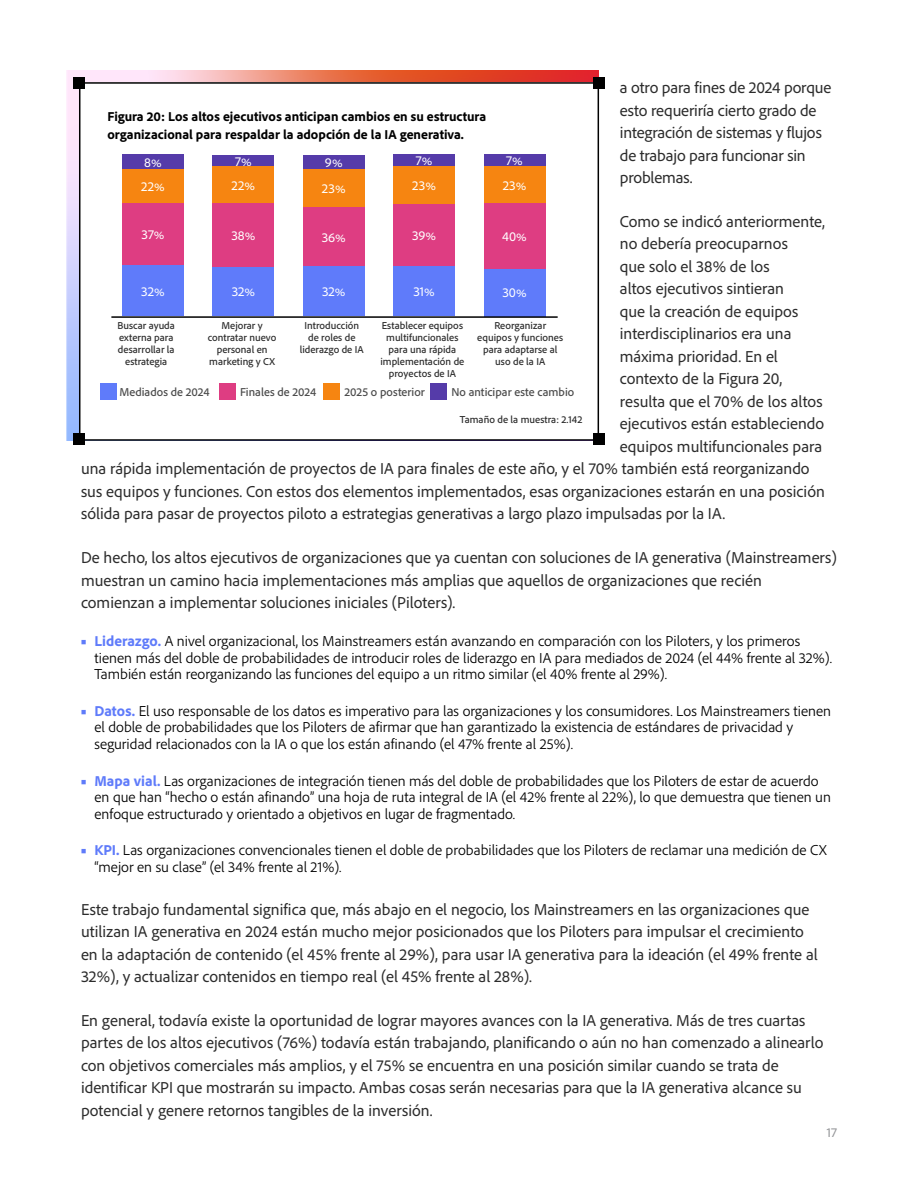
<style>
.page{position:relative;width:918px;height:1188px;background:#fff}
.page>*{position:absolute;margin:0;border:0;box-sizing:border-box;transform-origin:0 0}
.t1{font:16.5px/22.5px "Adobe Clean";color:#2c2c2c}
.t2{font:300 15px/16.5px "Adobe Clean";color:#000}
.t3{font:800 13.5px/18px "Adobe Clean";color:#000}
.t4{font:13.5px/24.2px "Adobe Clean";letter-spacing:.015em;color:#fff}
.t5{font:13.5px "Adobe Clean";color:#949598}
.t6{font:500 12px "Adobe Clean";color:#4c4c4c}
.t7{font:500 10.5px/12px "Adobe Clean";color:#2c2c2c;text-align:center}
.s1{color:#5f7bfa}
.s2{font-weight:800;color:#5f7bfa}
</style>
<div class="page">
<img style="left:66px;top:70px;width:532px;height:371px">
<div style="left:80px;top:83px;width:518px;height:357px;background:#fff"></div>
<div style="left:79px;top:82px;width:520px;height:359px;border:2px solid #000"></div>
<div style="left:122px;top:155px;width:62px;height:14px;background:#553ba9"></div>
<div style="left:122px;top:169px;width:62px;height:34px;background:#f68511"></div>
<div style="left:122px;top:203px;width:62px;height:62px;background:#de3d82"></div>
<div style="left:122px;top:265px;width:62px;height:51px;background:#5f7bfa"></div>
<div style="left:213px;top:155px;width:61px;height:11px;background:#553ba9"></div>
<div style="left:213px;top:166px;width:61px;height:37px;background:#f68511"></div>
<div style="left:213px;top:265px;width:61px;height:51px;background:#5f7bfa"></div>
<div style="left:213px;top:203px;width:61px;height:63px;background:#de3d82"></div>
<div style="left:303px;top:155px;width:62px;height:14px;background:#553ba9"></div>
<div style="left:303px;top:169px;width:62px;height:38px;background:#f68511"></div>
<div style="left:303px;top:265px;width:62px;height:51px;background:#5f7bfa"></div>
<div style="left:303px;top:207px;width:62px;height:59px;background:#de3d82"></div>
<div style="left:393px;top:155px;width:62px;height:11px;background:#553ba9"></div>
<div style="left:393px;top:166px;width:62px;height:38px;background:#f68511"></div>
<div style="left:393px;top:265px;width:62px;height:51px;background:#5f7bfa"></div>
<div style="left:393px;top:204px;width:62px;height:62px;background:#de3d82"></div>
<div style="left:484px;top:155px;width:61px;height:11px;background:#553ba9"></div>
<div style="left:484px;top:166px;width:61px;height:37px;background:#f68511"></div>
<div style="left:484px;top:269px;width:61px;height:47px;background:#5f7bfa"></div>
<div style="left:484px;top:203px;width:61px;height:66px;background:#de3d82"></div>
<hr style="left:111px;top:316px;width:447px;height:2px;background:#000">
<div style="left:100px;top:383px;width:17px;height:17px;background:#5f7bfa"></div>
<div style="left:219px;top:383px;width:17px;height:17px;background:#de3d82"></div>
<div style="left:324px;top:383px;width:16px;height:17px;background:#f68511"></div>
<div style="left:431px;top:383px;width:16px;height:17px;background:#553ba9"></div>
<div style="left:73px;top:77px;width:12px;height:12px;background:#000"></div>
<div style="left:593px;top:77px;width:12px;height:12px;background:#000"></div>
<div style="left:73px;top:433px;width:12px;height:12px;background:#000"></div>
<div style="left:593px;top:433px;width:12px;height:12px;background:#000"></div>
<p class="t1" style="left:620px;top:76px;width:213px">a otro para fines de 2024 porque esto requeriría cierto grado de integración de sistemas y flujos de trabajo para funcionar sin problemas.</p>
<p class="t1" style="left:620px;top:210px;width:207px">Como se indicó anteriormente,</p>
<p class="t1" style="left:620px;top:232px;width:170px">no debería preocuparnos</p>
<p class="t1" style="left:620px;top:255px;width:151px">que solo el 38% de los</p>
<p class="t1" style="left:620px;top:277px;width:166px">altos ejecutivos sintieran</p>
<p class="t1" style="left:620px;top:300px;width:180px">que la creación de equipos</p>
<p class="t1" style="left:620px;top:322px;width:173px">interdisciplinarios era una</p>
<p class="t1" style="left:620px;top:345px;width:160px">máxima prioridad. En el</p>
<p class="t1" style="left:620px;top:367px;width:164px">contexto de la Figura 20,</p>
<p class="t1" style="left:620px;top:390px;width:204px">resulta que el 70% de los altos</p>
<p class="t1" style="left:620px;top:412px;width:206px">ejecutivos están estableciendo</p>
<p class="t1" style="left:620px;top:435px;width:204px">equipos multifuncionales para</p>
<p class="t1" style="left:81px;top:457px;width:730px">una rápida implementación de proyectos de IA para finales de este año, y el 70% también está reorganizando</p>
<p class="t1" style="left:81px;top:480px;width:745px">sus equipos y funciones. Con estos dos elementos implementados, esas organizaciones estarán en una posición</p>
<p class="t1" style="left:81px;top:502px;width:646px">sólida para pasar de proyectos piloto a estrategias generativas a largo plazo impulsadas por la IA.</p>
<p class="t1" style="left:81px;top:546px;width:757px">De hecho, los altos ejecutivos de organizaciones que ya cuentan con soluciones de IA generativa (Mainstreamers) muestran un camino hacia implementaciones más amplias que aquellos de organizaciones que recién comienzan a implementar soluciones iniciales (Piloters).</p>
<p class="t2" style="left:94px;top:632px;width:739px;text-indent:-14px"><span class="s1">■</span> <span class="s2">Liderazgo.</span> A nivel organizacional, los Mainstreamers están avanzando en comparación con los Piloters, y los primeros tienen más del doble de probabilidades de introducir roles de liderazgo en IA para mediados de 2024 (el 44% frente al 32%).<br>También están reorganizando las funciones del equipo a un ritmo similar (el 40% frente al 29%).</p>
<p class="t2" style="left:94px;top:702px;width:738px;text-indent:-14px"><span class="s1">■</span> <span class="s2">Datos.</span> El uso responsable de los datos es imperativo para las organizaciones y los consumidores. Los Mainstreamers tienen el doble de probabilidades que los Piloters de afirmar que han garantizado la existencia de estándares de privacidad y seguridad relacionados con la IA o que los están afinando (el 47% frente al 25%).</p>
<p class="t2" style="left:94px;top:772px;width:738px;text-indent:-14px"><span class="s1">■</span> <span class="s2">Mapa vial.</span> Las organizaciones de integración tienen más del doble de probabilidades que los Piloters de estar de acuerdo en que han “hecho o están afinando” una hoja de ruta integral de IA (el 42% frente al 22%), lo que demuestra que tienen un enfoque estructurado y orientado a objetivos en lugar de fragmentado.</p>
<p class="t2" style="left:94px;top:842px;width:734px;text-indent:-14px"><span class="s1">■</span> <span class="s2">KPI.</span> Las organizaciones convencionales tienen el doble de probabilidades que los Piloters de reclamar una medición de CX “mejor en su clase” (el 34% frente al 21%).</p>
<p class="t1" style="left:81px;top:897px;width:738px">Este trabajo fundamental significa que, más abajo en el negocio, los Mainstreamers en las organizaciones que utilizan IA generativa en 2024 están mucho mejor posicionados que los Piloters para impulsar el crecimiento en la adaptación de contenido (el 45% frente al 29%), para usar IA generativa para la ideación (el 49% frente al 32%), y actualizar contenidos en tiempo real (el 45% frente al 28%).</p>
<p class="t1" style="left:81px;top:1009px;width:744px">En general, todavía existe la oportunidad de lograr mayores avances con la IA generativa. Más de tres cuartas partes de los altos ejecutivos (76%) todavía están trabajando, planificando o aún no han comenzado a alinearlo con objetivos comerciales más amplios, y el 75% se encuentra en una posición similar cuando se trata de identificar KPI que mostrarán su impacto. Ambas cosas serán necesarias para que la IA generativa alcance su potencial y genere retornos tangibles de la inversión.</p>
<p class="t3" style="left:107px;top:107px;width:380px">Figura 20: Los altos ejecutivos anticipan cambios en su estructura organizacional para respaldar la adopción de la IA generativa.</p>
<p class="t4" style="left:141px;top:150px;width:25px">8%<br>22%</p>
<p class="t4" style="left:142px;top:222px;width:24px">37%</p>
<p class="t4" style="left:412px;top:148px;width:25px;line-height:24.6px">7%<br>23%</p>
<p class="t4" style="left:503px;top:148px;width:25px">7%<br>23%</p>
<p class="t4" style="left:232px;top:149px;width:25px">7%<br>22%</p>
<p class="t4" style="left:322px;top:149px;width:25px;line-height:26px">9%<br>23%</p>
<p class="t4" style="left:231px;top:222px;width:26px">38%</p>
<p class="t4" style="left:412px;top:223px;width:25px">39%</p>
<p class="t4" style="left:502px;top:224px;width:26px">40%</p>
<p class="t4" style="left:322px;top:225px;width:26px">36%</p>
<p class="t4" style="left:141px;top:279px;width:25px">32%</p>
<p class="t4" style="left:232px;top:279px;width:25px">32%</p>
<p class="t4" style="left:322px;top:279px;width:25px">32%</p>
<p class="t4" style="left:414px;top:279px;width:23px">31%</p>
<p class="t4" style="left:502px;top:280px;width:26px">30%</p>
<p class="t7" style="left:118px;top:319px;width:59px">Buscar ayuda externa para desarrollar la estrategia</p>
<p class="t7" style="left:208px;top:319px;width:70px">Mejorar y contratar nuevo personal en marketing y CX</p>
<p class="t7" style="left:300px;top:319px;width:65px">Introducción de roles de liderazgo de IA</p>
<p class="t7" style="left:380px;top:319px;width:85px">Establecer equipos multifuncionales para una rápida implementación de proyectos de IA</p>
<p class="t7" style="left:477px;top:319px;width:87px">Reorganizar equipos y funciones para adaptarse al uso de la IA</p>
<p class="t6" style="left:120px;top:384px;width:92px">Mediados de 2024</p>
<p class="t6" style="left:240px;top:384px;width:78px">Finales de 2024</p>
<p class="t6" style="left:344px;top:384px;width:82px">2025 o posterior</p>
<p class="t6" style="left:451px;top:384px;width:124px">No anticipar este cambio</p>
<p class="t7" style="left:460px;top:413px;width:124px">Tamaño de la muestra: 2.142</p>
<p class="t5" style="left:827px;top:1124px;width:12px">17</p>
</div>
